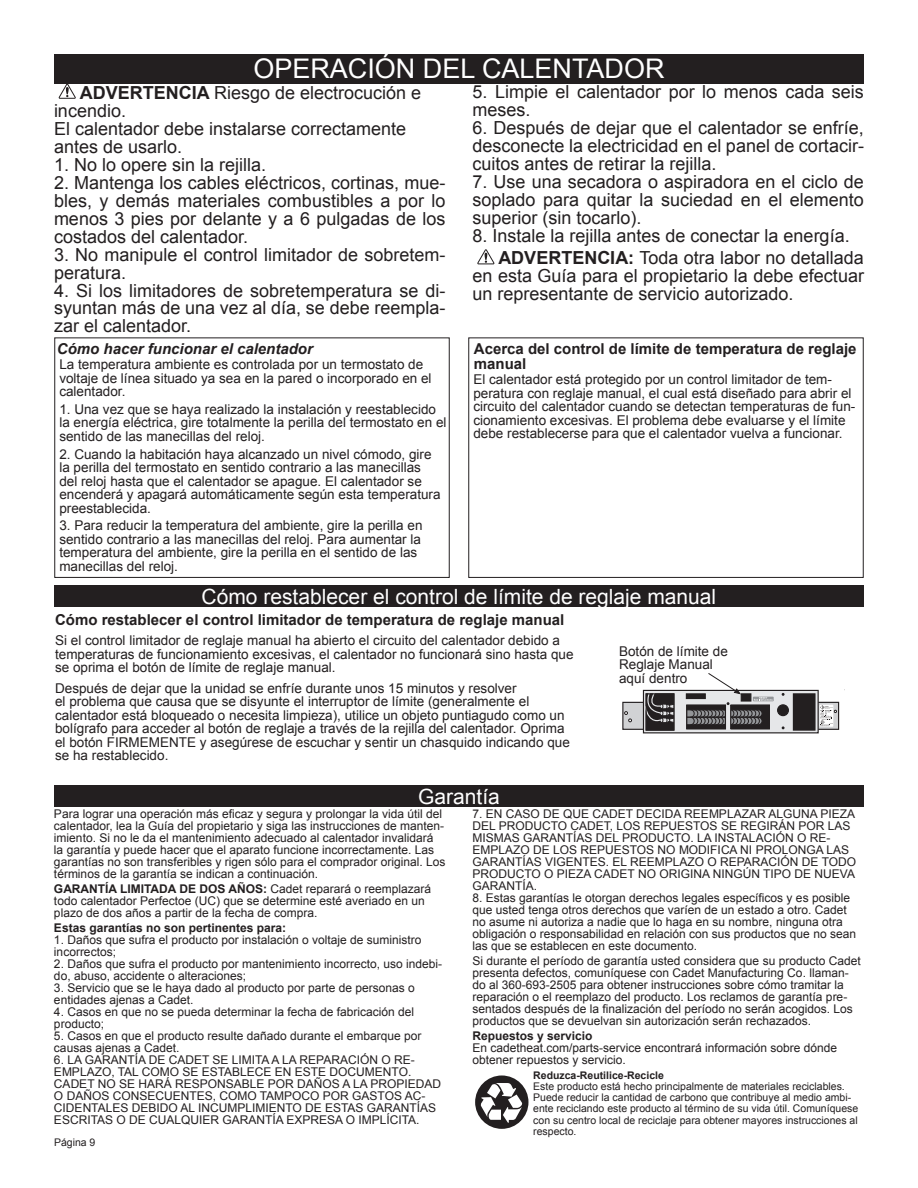
<style>
.page{position:relative;width:918px;height:1188px;background:#fff}
.page>*{position:absolute;margin:0;border:0;box-sizing:border-box;transform-origin:0 0}
.t1{font:27px "Arial";color:#fff}
.t2{font:21px "Arial";color:#fff}
.t3{font:18px/18px "Arial";color:#231f20;text-align:justify}
.t4{font:700 15px/15px "Arial";color:#231f20}
.t5{font:italic 700 15px "Arial";color:#231f20}
.t6{font:13.5px/13.5px "Arial";color:#231f20}
.t7{font:12px/12px "Arial";color:#231f20}
.t8{font:700 12px "Arial";color:#231f20}
.t9{font:10.5px/11.2px "Arial";color:#231f20}
.t10{font:700 10.5px "Arial";color:#231f20}
.s1{font-weight:700}
</style>
<div class="page">
<div style="left:54px;top:54px;width:810px;height:29px;background:#231f20"></div>
<div style="left:54px;top:785px;width:810px;height:22px;background:#231f20"></div>
<div style="left:54px;top:585px;width:810px;height:22px;background:#231f20"></div>
<div style="left:623px;top:702px;width:20px;height:27px;background:#d1d2d4"></div>
<div style="left:622px;top:702px;width:22px;height:28px;border:1px solid #231f20"></div>
<svg style="left:819px;top:702px;width:20px;height:28px"></svg>
<div style="left:643px;top:690px;width:176px;height:43px;background:#e6e7e9;border:1px solid #231f20"></div>
<div style="left:793px;top:693px;width:23px;height:38px;background:#231f20;border:1px solid #231f20"></div>
<div style="left:778px;top:705px;width:10px;height:11px;background:#231f20;border-radius:50%"></div>
<div style="left:777px;top:704px;width:12px;height:12px;border:1px solid #231f20;border-radius:50%"></div>
<svg style="left:624px;top:711px;width:8px;height:11px"></svg>
<hr style="left:753px;top:697px;width:21px;height:4px;background:#adafb2">
<div style="left:819px;top:705px;width:14px;height:22px;background:#e8e9ea"></div>
<svg style="left:820px;top:705px;width:17px;height:22px"></svg>
<svg style="left:478px;top:249px;width:16px;height:15px"></svg>
<svg style="left:59px;top:84px;width:17px;height:15px"></svg>
<div style="left:54px;top:338px;width:396px;height:240px;border:1px solid #231f20"></div>
<div style="left:468px;top:338px;width:396px;height:240px;border:1px solid #231f20"></div>
<svg style="left:475px;top:1076px;width:53px;height:53px"></svg>
<svg style="left:643px;top:673px;width:130px;height:58px"></svg>
<p class="t1" style="left:253px;top:51px;width:413px">OPERACIÓN DEL CALENTADOR</p>
<p class="t3" style="left:54px;top:84px;width:369px;text-indent:26px"><span class="s1">ADVERTENCIA</span> Riesgo de electrocución e incendio.</p>
<p class="t3" style="left:54px;top:120px;width:354px">El calentador debe instalarse correctamente antes de usarlo.</p>
<p class="t3" style="left:54px;top:156px;width:214px">1. No lo opere sin la rejilla.</p>
<p class="t3" style="left:54px;top:174px;width:393px">2. Mantenga los cables eléctricos, cortinas, mue&shy;bles, y demás materiales combustibles a por lo menos 3 pies por delante y a 6 pulgadas de los costados del calentador.</p>
<p class="t3" style="left:54px;top:246px;width:393px">3. No manipule el control limitador de sobretem&shy;peratura.</p>
<p class="t3" style="left:54px;top:282px;width:393px">4. Si los limitadores de sobretemperatura se di&shy;syuntan más de una vez al día, se debe reempla&shy;zar el calentador.</p>
<p class="t5" style="left:57px;top:338px;width:257px">Cómo hacer funcionar el calentador</p>
<p class="t6" style="left:59px;top:358px;width:374px">La temperatura ambiente es controlada por un termostato de voltaje de línea situado ya sea en la pared o incorporado en el calentador.</p>
<p class="t6" style="left:59px;top:402px;width:389px">1. Una vez que se haya realizado la instalación y reestablecido la energía eléctrica, gire totalmente la perilla del termostato en el sentido de las manecillas del reloj.</p>
<p class="t6" style="left:59px;top:447px;width:383px">2. Cuando la habitación haya alcanzado un nivel cómodo, gire la perilla del termostato en sentido contrario a las manecillas del reloj hasta que el calentador se apague. El calentador se encenderá y apagará automáticamente según esta temperatura preestablecida.</p>
<p class="t6" style="left:59px;top:519px;width:365px">3. Para reducir la temperatura del ambiente, gire la perilla en sentido contrario a las manecillas del reloj. Para aumentar la temperatura del ambiente, gire la perilla en el sentido de las manecillas del reloj.</p>
<p class="t3" style="left:472px;top:83px;width:393px">5. Limpie el calentador por lo menos cada seis meses.</p>
<p class="t3" style="left:472px;top:119px;width:393px">6. Después de dejar que el calentador se enfríe, desconecte la electricidad en el panel de cortacir&shy;cuitos antes de retirar la rejilla.</p>
<p class="t3" style="left:472px;top:173px;width:393px">7. Use una secadora o aspiradora en el ciclo de soplado para quitar la suciedad en el elemento superior (sin tocarlo).</p>
<p class="t3" style="left:472px;top:227px;width:379px">8. Instale la rejilla antes de conectar la energía.</p>
<p class="t3" style="left:472px;top:248px;width:393px;text-indent:26px"><span class="s1">ADVERTENCIA:</span> Toda otra labor no detallada en esta Guía para el propietario la debe efectuar un representante de servicio autorizado.</p>
<p class="t4" style="left:474px;top:341px;width:384px">Acerca del control de límite de temperatura de reglaje manual</p>
<p class="t6" style="left:473px;top:373px;width:383px">El calentador está protegido por un control limitador de tem&shy;peratura con reglaje manual, el cual está diseñado para abrir el circuito del calentador cuando se detectan temperaturas de fun&shy;cionamiento excesivas. El problema debe evaluarse y el límite debe restablecerse para que el calentador vuelva a funcionar.</p>
<p class="t2" style="left:202px;top:583px;width:516px">Cómo restablecer el control de límite de reglaje manual</p>
<p class="t4" style="left:55px;top:613px;width:511px">Cómo restablecer el control limitador de temperatura de reglaje manual</p>
<p class="t6" style="left:55px;top:634px;width:520px">Si el control limitador de reglaje manual ha abierto el circuito del calentador debido a temperaturas de funcionamiento excesivas, el calentador no funcionará sino hasta que se oprima el botón de límite de reglaje manual.</p>
<p class="t6" style="left:55px;top:681px;width:516px">Después de dejar que la unidad se enfríe durante unos 15 minutos y resolver<br>el problema que causa que se disyunte el interruptor de límite (generalmente el calentador está bloqueado o necesita limpieza), utilice un objeto puntiagudo como un bolígrafo para acceder al botón de reglaje a través de la rejilla del calentador. Oprima el botón FIRMEMENTE y asegúrese de escuchar y sentir un chasquido indicando que se ha restablecido.</p>
<p class="t2" style="left:418px;top:783px;width:83px">Garantía</p>
<p class="t6" style="left:619px;top:644px;width:110px">Botón de límite de<br>Reglaje Manual aquí dentro</p>
<p class="t7" style="left:54px;top:807px;width:393px">Para lograr una operación más eficaz y segura y prolongar la vida útil del calentador, lea la Guía del propietario y siga las instrucciones de manten&shy;imiento. Si no le da el mantenimiento adecuado al calentador invalidará la garantía y puede hacer que el aparato funcione incorrectamente. Las garantías no son transferibles y rigen sólo para el comprador original. Los términos de la garantía se indican a continuación.</p>
<p class="t7" style="left:54px;top:883px;width:379px"><span class="s1">GARANTÍA LIMITADA DE DOS AÑOS:</span> Cadet reparará o reemplazará todo calentador Perfectoe (UC) que se determine esté averiado en un plazo de dos años a partir de la fecha de compra.</p>
<p class="t8" style="left:54px;top:920px;width:234px">Estas garantías no son pertinentes para:</p>
<p class="t7" style="left:54px;top:934px;width:369px">1. Daños que sufra el producto por instalación o voltaje de suministro incorrectos;</p>
<p class="t7" style="left:54px;top:958px;width:390px">2. Daños que sufra el producto por mantenimiento incorrecto, uso indebi&shy;do, abuso, accidente o alteraciones;</p>
<p class="t7" style="left:54px;top:982px;width:362px">3. Servicio que se le haya dado al producto por parte de personas o entidades ajenas a Cadet.</p>
<p class="t7" style="left:54px;top:1006px;width:362px">4. Casos en que no se pueda determinar la fecha de fabricación del producto;</p>
<p class="t7" style="left:54px;top:1030px;width:369px">5. Casos en que el producto resulte dañado durante el embarque por causas ajenas a Cadet.</p>
<p class="t7" style="left:54px;top:1054px;width:389px">6. LA GARANTÍA DE CADET SE LIMITA A LA REPARACIÓN O RE-EMPLAZO, TAL COMO SE ESTABLECE EN ESTE DOCUMENTO.<br>CADET NO SE HARÁ RESPONSABLE POR DAÑOS A LA PROPIEDAD O DAÑOS CONSECUENTES, COMO TAMPOCO POR GASTOS AC-CIDENTALES DEBIDO AL INCUMPLIMIENTO DE ESTAS GARANTÍAS ESCRITAS O DE CUALQUIER GARANTÍA EXPRESA O IMPLÍCITA.</p>
<p class="t9" style="left:54px;top:1137px;width:43px">Página 9</p>
<p class="t7" style="left:472px;top:807px;width:385px">7. EN CASO DE QUE CADET DECIDA REEMPLAZAR ALGUNA PIEZA DEL PRODUCTO CADET, LOS REPUESTOS SE REGIRÁN POR LAS MISMAS GARANTÍAS DEL PRODUCTO. LA INSTALACIÓN O RE-EMPLAZO DE LOS REPUESTOS NO MODIFICA NI PROLONGA LAS GARANTÍAS VIGENTES. EL REEMPLAZO O REPARACIÓN DE TODO PRODUCTO O PIEZA CADET NO ORIGINA NINGÚN TIPO DE NUEVA GARANTÍA.</p>
<p class="t7" style="left:472px;top:891px;width:385px">8. Estas garantías le otorgan derechos legales específicos y es posible que usted tenga otros derechos que varíen de un estado a otro. Cadet no asume ni autoriza a nadie que lo haga en su nombre, ninguna otra obligación o responsabilidad en relación con sus productos que no sean las que se establecen en este documento.</p>
<p class="t7" style="left:472px;top:955px;width:390px">Si durante el período de garantía usted considera que su producto Cadet presenta defectos, comuníquese con Cadet Manufacturing Co. llaman&shy;do al 360-693-2505 para obtener instrucciones sobre cómo tramitar la reparación o el reemplazo del producto. Los reclamos de garantía pre&shy;sentados después de la finalización del período no serán acogidos. Los productos que se devuelvan sin autorización serán rechazados.</p>
<p class="t8" style="left:472px;top:1028px;width:122px">Repuestos y servicio</p>
<p class="t7" style="left:472px;top:1042px;width:366px">En cadetheat.com/parts-service encontrará información sobre dónde obtener repuestos y servicio.</p>
<p class="t10" style="left:533px;top:1068px;width:132px">Reduzca-Reutilice-Recicle</p>
<p class="t9" style="left:533px;top:1081px;width:327px">Este producto está hecho principalmente de materiales reciclables.<br>Puede reducir la cantidad de carbono que contribuye al medio ambi&shy;ente reciclando este producto al término de su vida útil. Comuníquese con su centro local de reciclaje para obtener mayores instrucciones al respecto.</p>
</div>
